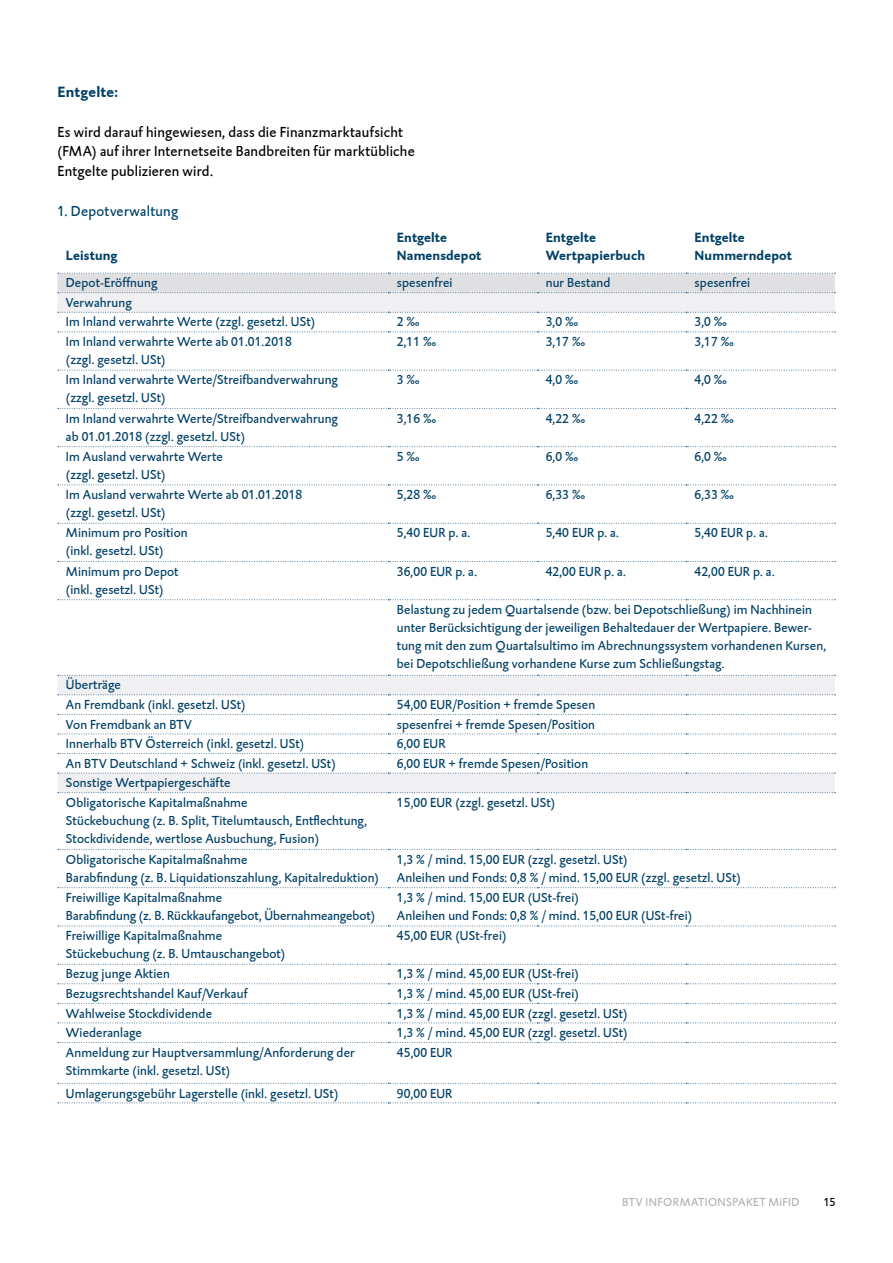
<style>
.page{position:relative;width:893px;height:1263px;background:#fff}
.page>*{position:absolute;margin:0;border:0;box-sizing:border-box;transform-origin:0 0}
.t1{font:15px/19.8px "DTL Caspari T";letter-spacing:.015em;color:#000}
.t2{font:15px "DTL Caspari T";letter-spacing:.02em;color:#004065}
.t3{font:700 15px "DTL Caspari T";letter-spacing:.015em;color:#004065}
.t4{font:13.5px/18px "DTL Caspari T";letter-spacing:.01em;color:#004065}
.t5{font:700 13.5px/18px "DTL Caspari T";letter-spacing:.01em;color:#004065}
.t6{font:12px "DTL Caspari T";letter-spacing:.04em;color:#b1b2b7}
.t7{font:12px "DTL Caspari T";color:#000}
</style>
<div class="page">
<svg style="left:57px;top:293px;width:778px;height:500px"></svg>
<svg style="left:58px;top:675px;width:777px;height:1px"></svg>
<svg style="left:58px;top:694px;width:777px;height:1px"></svg>
<svg style="left:58px;top:714px;width:777px;height:1px"></svg>
<svg style="left:58px;top:734px;width:777px;height:1px"></svg>
<svg style="left:58px;top:753px;width:777px;height:1px"></svg>
<svg style="left:58px;top:773px;width:777px;height:1px"></svg>
<svg style="left:58px;top:792px;width:777px;height:1px"></svg>
<svg style="left:58px;top:849px;width:777px;height:1px"></svg>
<svg style="left:58px;top:887px;width:777px;height:1px"></svg>
<svg style="left:58px;top:925px;width:777px;height:1px"></svg>
<svg style="left:58px;top:964px;width:777px;height:1px"></svg>
<svg style="left:58px;top:983px;width:777px;height:1px"></svg>
<svg style="left:58px;top:1003px;width:777px;height:1px"></svg>
<svg style="left:58px;top:1022px;width:777px;height:1px"></svg>
<svg style="left:58px;top:1042px;width:777px;height:1px"></svg>
<svg style="left:58px;top:1083px;width:777px;height:1px"></svg>
<svg style="left:58px;top:1102px;width:777px;height:1px"></svg>
<svg style="left:57px;top:273px;width:778px;height:20px;background:#dddde0"></svg>
<svg style="left:58px;top:312px;width:777px;height:1px"></svg>
<svg style="left:58px;top:331px;width:777px;height:1px"></svg>
<svg style="left:58px;top:370px;width:777px;height:1px"></svg>
<svg style="left:58px;top:408px;width:777px;height:1px"></svg>
<svg style="left:58px;top:446px;width:777px;height:1px"></svg>
<svg style="left:58px;top:485px;width:777px;height:1px"></svg>
<svg style="left:58px;top:523px;width:777px;height:1px"></svg>
<svg style="left:58px;top:561px;width:777px;height:1px"></svg>
<svg style="left:58px;top:599px;width:777px;height:1px"></svg>
<p class="t3" style="left:57px;top:82px;width:62px">Entgelte:</p>
<p class="t1" style="left:57px;top:122px;width:359px">Es wird darauf hingewiesen, dass die Finanzmarktaufsicht (FMA) auf ihrer Internetseite Bandbreiten für marktübliche<br>Entgelte publizieren wird.</p>
<p class="t2" style="left:57px;top:201px;width:122px">1. Depotverwaltung</p>
<p class="t5" style="left:66px;top:246px;width:53px">Leistung</p>
<p class="t5" style="left:397px;top:228px;width:86px">Entgelte<br>Namensdepot</p>
<p class="t5" style="left:546px;top:228px;width:101px">Entgelte<br>Wertpapierbuch</p>
<p class="t5" style="left:694px;top:228px;width:99px">Entgelte<br>Nummerndepot</p>
<p class="t4" style="left:66px;top:274px;width:93px">Depot-Eröffnung</p>
<p class="t4" style="left:397px;top:274px;width:57px">spesenfrei</p>
<p class="t4" style="left:546px;top:274px;width:66px">nur Bestand</p>
<p class="t4" style="left:694px;top:274px;width:57px">spesenfrei</p>
<p class="t4" style="left:66px;top:292px;width:251px;line-height:19.5px">Verwahrung<br>Im Inland verwahrte Werte (zzgl. gesetzl. USt)</p>
<p class="t4" style="left:397px;top:313px;width:24px">2 ‰</p>
<p class="t4" style="left:546px;top:313px;width:34px">3,0 ‰</p>
<p class="t4" style="left:694px;top:313px;width:34px">3,0 ‰</p>
<p class="t4" style="left:66px;top:332px;width:227px">Im Inland verwahrte Werte ab 01.01.2018 (zzgl. gesetzl. USt)</p>
<p class="t4" style="left:397px;top:332px;width:41px">2,11 ‰</p>
<p class="t4" style="left:546px;top:332px;width:41px">3,17 ‰</p>
<p class="t4" style="left:694px;top:332px;width:41px">3,17 ‰</p>
<p class="t4" style="left:66px;top:371px;width:274px">Im Inland verwahrte Werte/Streifbandverwahrung (zzgl. gesetzl. USt)</p>
<p class="t4" style="left:397px;top:371px;width:24px">3 ‰</p>
<p class="t4" style="left:546px;top:371px;width:34px">4,0 ‰</p>
<p class="t4" style="left:694px;top:371px;width:34px">4,0 ‰</p>
<p class="t4" style="left:66px;top:409px;width:274px">Im Inland verwahrte Werte/Streifbandverwahrung ab 01.01.2018 (zzgl. gesetzl. USt)</p>
<p class="t4" style="left:397px;top:409px;width:41px">3,16 ‰</p>
<p class="t4" style="left:546px;top:409px;width:41px">4,22 ‰</p>
<p class="t4" style="left:694px;top:409px;width:41px">4,22 ‰</p>
<p class="t4" style="left:66px;top:447px;width:159px">Im Ausland verwahrte Werte (zzgl. gesetzl. USt)</p>
<p class="t4" style="left:397px;top:447px;width:24px">5 ‰</p>
<p class="t4" style="left:546px;top:447px;width:34px">6,0 ‰</p>
<p class="t4" style="left:694px;top:447px;width:34px">6,0 ‰</p>
<p class="t4" style="left:66px;top:485px;width:238px">Im Ausland verwahrte Werte ab 01.01.2018 (zzgl. gesetzl. USt)</p>
<p class="t4" style="left:397px;top:485px;width:41px">5,28 ‰</p>
<p class="t4" style="left:546px;top:485px;width:41px">6,33 ‰</p>
<p class="t4" style="left:694px;top:485px;width:41px">6,33 ‰</p>
<p class="t4" style="left:66px;top:524px;width:123px">Minimum pro Position (inkl. gesetzl. USt)</p>
<p class="t4" style="left:397px;top:524px;width:75px">5,40 EUR p. a.</p>
<p class="t4" style="left:546px;top:524px;width:75px">5,40 EUR p. a.</p>
<p class="t4" style="left:694px;top:524px;width:75px">5,40 EUR p. a.</p>
<p class="t4" style="left:66px;top:562px;width:114px">Minimum pro Depot (inkl. gesetzl. USt)</p>
<p class="t4" style="left:397px;top:562px;width:82px">36,00 EUR p. a.</p>
<p class="t4" style="left:546px;top:562px;width:82px">42,00 EUR p. a.</p>
<p class="t4" style="left:694px;top:562px;width:82px">42,00 EUR p. a.</p>
<p class="t4" style="left:397px;top:600px;width:431px">Belastung zu jedem Quartalsende (bzw. bei Depotschließung) im Nachhinein unter Berücksichtigung der jeweiligen Behaltedauer der Wertpapiere. Bewer&shy;tung mit den zum Quartalsultimo im Abrechnungssystem vorhandenen Kursen, bei Depotschließung vorhandene Kurse zum Schließungstag.</p>
<p class="t4" style="left:66px;top:675px;width:181px;line-height:19.5px">Überträge<br>An Fremdbank (inkl. gesetzl. USt)</p>
<p class="t4" style="left:397px;top:695px;width:200px">54,00 EUR/Position + fremde Spesen</p>
<p class="t4" style="left:66px;top:715px;width:127px">Von Fremdbank an BTV</p>
<p class="t4" style="left:397px;top:715px;width:200px">spesenfrei + fremde Spesen/Position</p>
<p class="t4" style="left:66px;top:734px;width:240px">Innerhalb BTV Österreich (inkl. gesetzl. USt)</p>
<p class="t4" style="left:397px;top:734px;width:50px">6,00 EUR</p>
<p class="t4" style="left:66px;top:754px;width:271px">An BTV Deutschland + Schweiz (inkl. gesetzl. USt)</p>
<p class="t4" style="left:397px;top:754px;width:193px">6,00 EUR + fremde Spesen/Position</p>
<p class="t4" style="left:66px;top:773px;width:183px;line-height:19.5px">Sonstige Wertpapiergeschäfte<br>Obligatorische Kapitalmaßnahme</p>
<p class="t4" style="left:66px;top:811px;width:303px">Stückebuchung (z. B. Split, Titelumtausch, Entflechtung,<br>Stockdividende, wertlose Ausbuchung, Fusion)</p>
<p class="t4" style="left:397px;top:793px;width:160px">15,00 EUR (zzgl. gesetzl. USt)</p>
<p class="t4" style="left:66px;top:850px;width:314px">Obligatorische Kapitalmaßnahme<br>Barabfindung (z. B. Liquidationszahlung, Kapitalreduktion)</p>
<p class="t4" style="left:397px;top:850px;width:346px">1,3 % / mind. 15,00 EUR (zzgl. gesetzl. USt)<br>Anleihen und Fonds: 0,8 % / mind. 15,00 EUR (zzgl. gesetzl. USt)</p>
<p class="t4" style="left:66px;top:888px;width:311px">Freiwillige Kapitalmaßnahme<br>Barabfindung (z. B. Rückkaufangebot, Übernahmeangebot)</p>
<p class="t4" style="left:397px;top:888px;width:297px">1,3 % / mind. 15,00 EUR (USt-frei)<br>Anleihen und Fonds: 0,8 % / mind. 15,00 EUR (USt-frei)</p>
<p class="t4" style="left:66px;top:926px;width:221px">Freiwillige Kapitalmaßnahme<br>Stückebuchung (z. B. Umtauschangebot)</p>
<p class="t4" style="left:397px;top:926px;width:111px">45,00 EUR (USt-frei)</p>
<p class="t4" style="left:66px;top:965px;width:105px">Bezug junge Aktien</p>
<p class="t4" style="left:397px;top:965px;width:183px">1,3 % / mind. 45,00 EUR (USt-frei)</p>
<p class="t4" style="left:66px;top:984px;width:183px">Bezugsrechtshandel Kauf/Verkauf</p>
<p class="t4" style="left:397px;top:984px;width:183px">1,3 % / mind. 45,00 EUR (USt-frei)</p>
<p class="t4" style="left:66px;top:1004px;width:148px">Wahlweise Stockdividende</p>
<p class="t4" style="left:397px;top:1004px;width:232px">1,3 % / mind. 45,00 EUR (zzgl. gesetzl. USt)</p>
<p class="t4" style="left:66px;top:1023px;width:77px">Wiederanlage</p>
<p class="t4" style="left:397px;top:1023px;width:232px">1,3 % / mind. 45,00 EUR (zzgl. gesetzl. USt)</p>
<p class="t4" style="left:66px;top:1043px;width:290px">Anmeldung zur Hauptversammlung/Anforderung der<br>Stimmkarte (inkl. gesetzl. USt)</p>
<p class="t4" style="left:397px;top:1043px;width:57px">45,00 EUR</p>
<p class="t4" style="left:66px;top:1084px;width:274px">Umlagerungsgebühr Lagerstelle (inkl. gesetzl. USt)</p>
<p class="t4" style="left:397px;top:1084px;width:57px">90,00 EUR</p>
<p class="t6" style="left:622px;top:1194px;width:179px">BTV INFORMATIONSPAKET MiFID</p>
<p class="t7" style="left:824px;top:1194px;width:13px">15</p>
</div>
